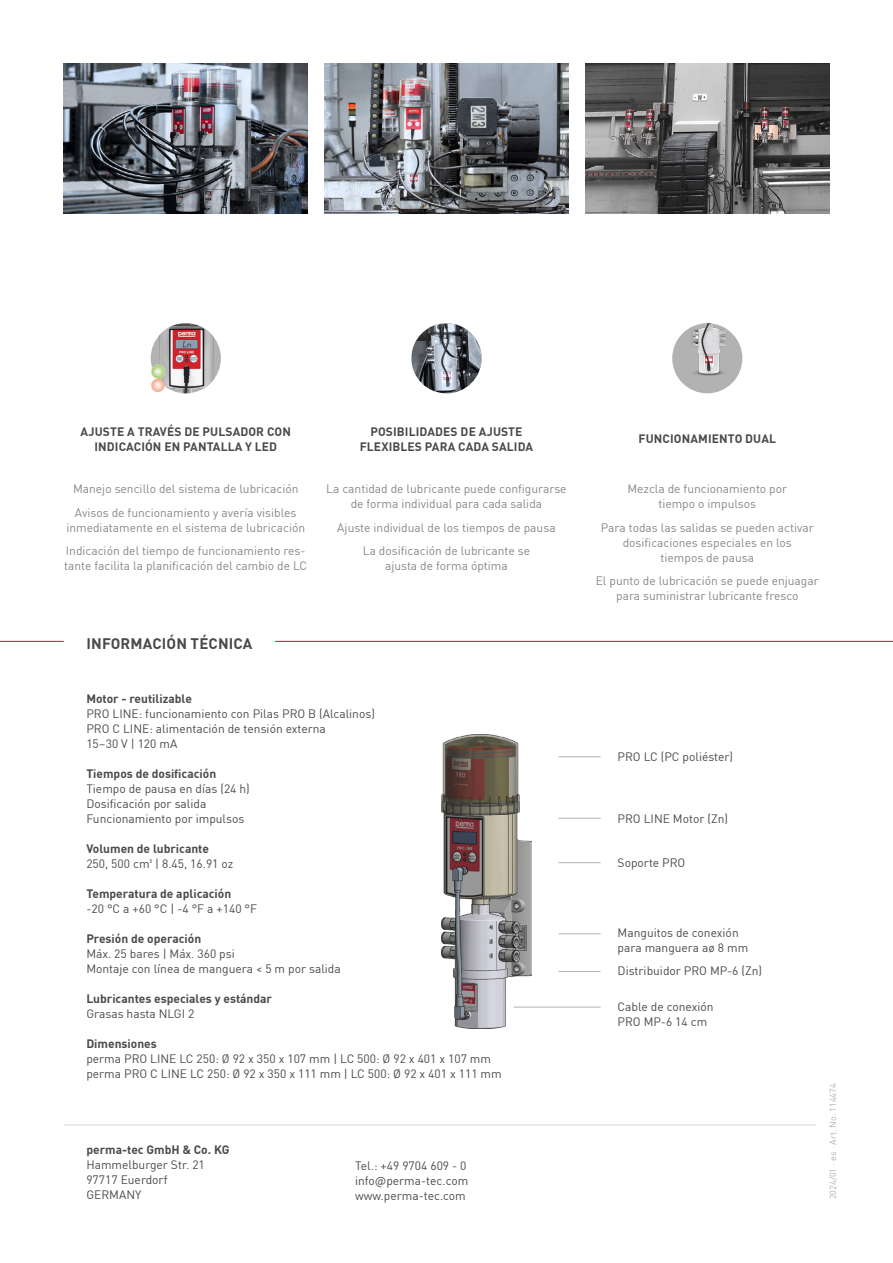
<style>
.page{position:relative;width:893px;height:1263px;background:#fff}
.page>*{position:absolute;margin:0;border:0;box-sizing:border-box;transform-origin:0 0}
.t1{font:700 15px "DIN Pro";letter-spacing:.01em;color:#4a4a49}
.t2{font:12px/15px "DIN Pro";color:#4a4a49}
.t3{font:12px/15px "DIN Pro";color:#878787;text-align:center}
.t4{font:700 12px/15px "DIN Pro";color:#4a4a49;text-align:center}
.t5{font:9px "DIN Pro";color:#b3b2b2}
</style>
<div class="page">
<hr style="left:64px;top:1124px;width:752px;height:1px;background:#dadada">
<img style="left:64px;top:64px;width:244px;height:150px">
<img style="left:325px;top:64px;width:243px;height:150px">
<img style="left:585px;top:64px;width:244px;height:150px">
<img style="left:441px;top:734px;width:91px;height:294px">
<hr style="left:558px;top:818px;width:43px;height:1px;background:#b3b2b2">
<hr style="left:558px;top:756px;width:43px;height:1px;background:#b3b2b2">
<hr style="left:558px;top:862px;width:43px;height:1px;background:#b3b2b2">
<img style="left:411px;top:323px;width:71px;height:70px;border-radius:35px">
<div style="left:672px;top:323px;width:70px;height:70px;background:#b3b2b2;border-radius:50%"></div>
<img style="left:685px;top:323px;width:44px;height:53px">
<div style="left:151px;top:323px;width:70px;height:70px;background:#b3b2b2;border-radius:50%"></div>
<img style="left:156px;top:323px;width:60px;height:70px">
<img style="left:151px;top:364px;width:14px;height:15px">
<svg style="left:151px;top:379px;width:13px;height:13px"></svg>
<hr style="left:558px;top:971px;width:43px;height:1px;background:#b3b2b2">
<hr style="left:558px;top:933px;width:43px;height:1px;background:#b3b2b2">
<hr style="left:514px;top:1007px;width:87px;height:1px;background:#b3b2b2">
<hr style="left:275px;top:641px;width:618px;height:1px;background:#dd083b">
<hr style="left:0;top:641px;width:64px;height:1px;background:#dd083b">
<p class="t4" style="left:81px;top:423px;width:212px">AJUSTE A TRAVÉS DE PULSADOR CON<br>INDICACIÓN EN PANTALLA Y LED</p>
<p class="t4" style="left:360px;top:423px;width:175px">POSIBILIDADES DE AJUSTE<br>FLEXIBLES PARA CADA SALIDA</p>
<p class="t3" style="left:73px;top:476px;width:227px;line-height:23.5px;text-align:left">Manejo sencillo del sistema de lubricación<br>Avisos de funcionamiento y avería visibles</p>
<p class="t3" style="left:66px;top:515px;width:241px;line-height:23.5px;text-align:left">inmediatamente en el sistema de lubricación<br>Indicación del tiempo de funcionamiento res-</p>
<p class="t3" style="left:64px;top:557px;width:244px">tante facilita la planificación del cambio de LC</p>
<p class="t3" style="left:326px;top:480px;width:242px">La cantidad de lubricante puede configurarse de forma individual para cada salida</p>
<p class="t3" style="left:337px;top:515px;width:220px;line-height:23.5px">Ajuste individual de los tiempos de pausa<br>La dosificación de lubricante se</p>
<p class="t3" style="left:385px;top:557px;width:124px">ajusta de forma óptima</p>
<p class="t1" style="left:86px;top:632px;width:167px">INFORMACIÓN TÉCNICA</p>
<p class="t4" style="left:86px;top:690px;width:107px">Motor - reutilizable</p>
<p class="t2" style="left:86px;top:705px;width:290px">PRO LINE: funcionamiento con Pilas PRO B (Alcalinos)<br>PRO C LINE: alimentación de tensión externa<br>15–30 V | 120 mA</p>
<p class="t4" style="left:86px;top:765px;width:131px">Tiempos de dosificación</p>
<p class="t2" style="left:86px;top:780px;width:165px">Tiempo de pausa en días (24 h)<br>Dosificación por salida<br>Funcionamiento por impulsos</p>
<p class="t4" style="left:86px;top:840px;width:124px">Volumen de lubricante</p>
<p class="t2" style="left:86px;top:855px;width:149px">250, 500 cm³ | 8.45, 16.91 oz</p>
<p class="t4" style="left:86px;top:885px;width:146px">Temperatura de aplicación</p>
<p class="t2" style="left:86px;top:900px;width:172px">-20 °C a +60 °C | -4 °F a +140 °F</p>
<p class="t4" style="left:86px;top:930px;width:116px">Presión de operación</p>
<p class="t2" style="left:86px;top:945px;width:256px">Máx. 25 bares | Máx. 360 psi<br>Montaje con línea de manguera &lt; 5 m por salida</p>
<p class="t4" style="left:86px;top:990px;width:187px">Lubricantes especiales y estándar</p>
<p class="t2" style="left:86px;top:1005px;width:110px">Grasas hasta NLGI 2</p>
<p class="t4" style="left:86px;top:1035px;width:72px">Dimensiones</p>
<p class="t2" style="left:86px;top:1050px;width:417px">perma PRO LINE LC 250: Ø 92 x 350 x 107 mm | LC 500: Ø 92 x 401 x 107 mm perma PRO C LINE LC 250: Ø 92 x 350 x 111 mm | LC 500: Ø 92 x 401 x 111 mm</p>
<p class="t4" style="left:86px;top:1141px;width:145px">perma-tec GmbH &amp; Co. KG</p>
<p class="t2" style="left:86px;top:1156px;width:120px">Hammelburger Str. 21<br>97717 Euerdorf<br>GERMANY</p>
<p class="t2" style="left:355px;top:1157px;width:115px">Tel.: +49 9704 609 - 0 info@perma-tec.com www.perma-tec.com</p>
<p class="t4" style="left:638px;top:430px;width:139px">FUNCIONAMIENTO DUAL</p>
<p class="t3" style="left:627px;top:480px;width:161px">Mezcla de funcionamiento por tiempo o impulsos</p>
<p class="t3" style="left:601px;top:519px;width:215px">Para todas las salidas se pueden activar dosificaciones especiales en los tiempos de pausa</p>
<p class="t3" style="left:596px;top:572px;width:225px">El punto de lubricación se puede enjuagar para suministrar lubricante fresco</p>
<p class="t2" style="left:618px;top:749px;width:117px">PRO LC (PC poliéster)</p>
<p class="t2" style="left:618px;top:810px;width:112px">PRO LINE Motor (Zn)</p>
<p class="t2" style="left:618px;top:855px;width:69px">Soporte PRO</p>
<p class="t2" style="left:618px;top:925px;width:132px">Manguitos de conexión para manguera aø 8 mm</p>
<p class="t2" style="left:618px;top:962px;width:146px">Distribuidor PRO MP-6 (Zn)</p>
<p class="t2" style="left:618px;top:998px;width:98px">Cable de conexión<br>PRO MP-6 14 cm</p>
<p class="t5" style="left:826px;top:1199px;width:117px;rotate:-90deg">2024/01 · es · Art. No. 114474</p>
</div>
